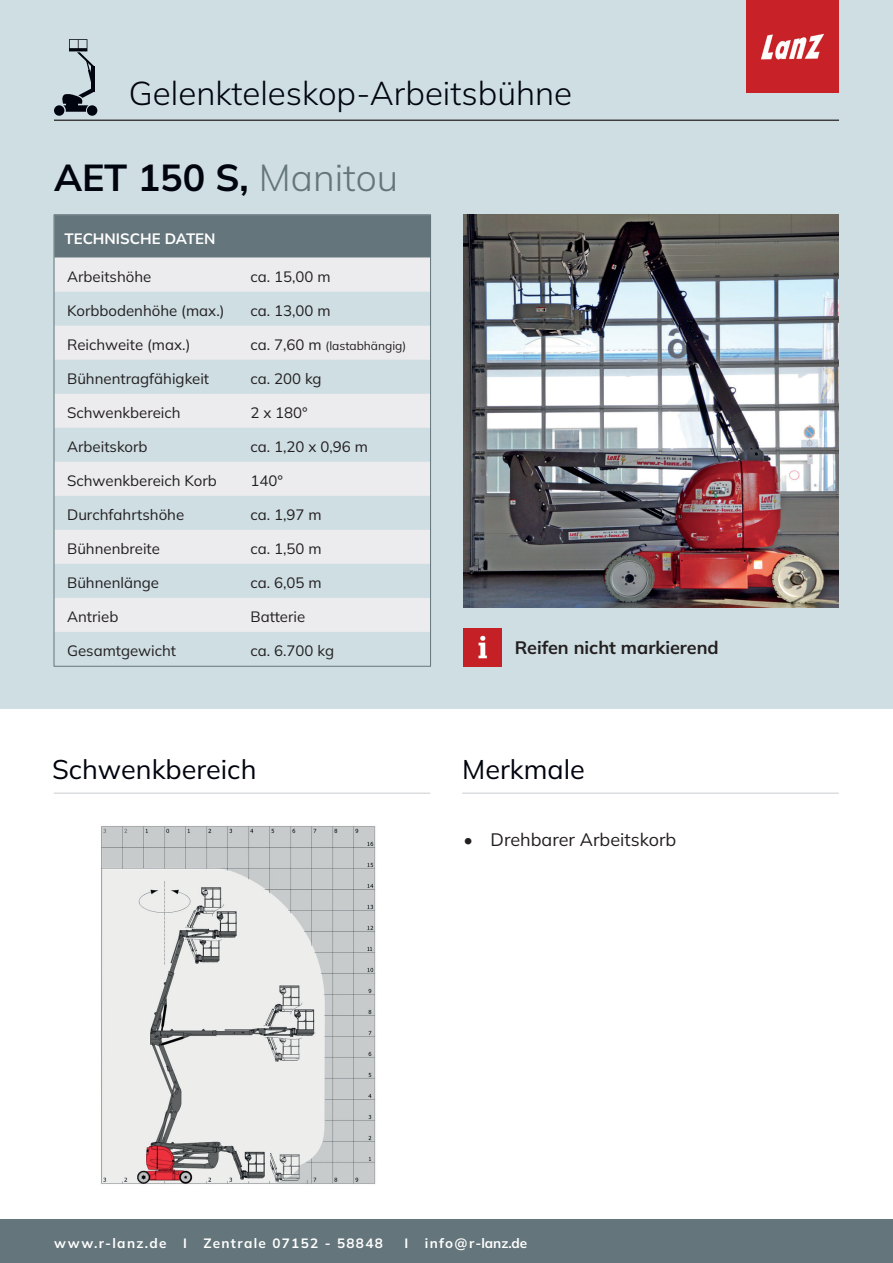
<style>
.page{position:relative;width:893px;height:1263px;background:#fff}
.page>*{position:absolute;margin:0;border:0;box-sizing:border-box;transform-origin:0 0}
.t1{font:700 37.5px "Mulish";color:#00040e}
.t2{font:300 33px "Mulish";color:#00040e}
.t3{font:27px "Mulish";color:#00040e}
.t4{font:700 18px "Mulish";color:#231f20}
.t5{font:18px "Mulish";color:#231f20}
.t6{font:15px "Mulish";color:#231f20}
.t7{font:700 15px "Mulish";color:#fff}
.t8{font:700 13.5px "Mulish";letter-spacing:.1em;color:#fff}
.t9{font:700 13.5px "Mulish";color:#fff}
.t10{font:12px "Mulish";color:#231f20}
.s1{font-weight:300;color:#64757b}
.s2{font-size:15px}
</style>
<div class="page">
<div style="left:0;top:0;width:893px;height:709px;background:#cedee3"></div>
<div style="left:0;top:1219px;width:893px;height:44px;background:#64757b"></div>
<hr style="left:54px;top:120px;width:785px;height:1px;background:#3e3e3f">
<img style="left:747px;top:0;width:92px;height:92px">
<hr style="left:54px;top:792px;width:376px;height:2px;background:#dcdddf">
<hr style="left:462px;top:792px;width:377px;height:2px;background:#dcdddf">
<div style="left:54px;top:105px;width:10px;height:11px;background:#00040e;border-radius:50%"></div>
<div style="left:87px;top:105px;width:10px;height:11px;background:#00040e;border-radius:50%"></div>
<svg style="left:61px;top:39px;width:33px;height:73px"></svg>
<img style="left:464px;top:215px;width:375px;height:392px">
<div style="left:56px;top:216px;width:373px;height:42px;background:#64757b"></div>
<svg style="left:56px;top:258px;width:373px;height:374px;fill:#ececee"></svg>
<img style="left:101px;top:826px;width:275px;height:358px">
<img style="left:464px;top:628px;width:38px;height:39px">
<h2 class="t2" style="left:129px;top:71px;width:445px">Gelenkteleskop-Arbeitsbühne</h2>
<h1 class="t1" style="left:54px;top:152px;width:346px">AET 150 S, <span class="s1">Manitou</span></h1>
<p class="t7" style="left:64px;top:228px;width:153px">TECHNISCHE DATEN</p>
<p class="t6" style="left:67px;top:267px;width:86px">Arbeitshöhe</p>
<p class="t6" style="left:250px;top:267px;width:82px">ca. 15,00 m</p>
<p class="t6" style="left:67px;top:301px;width:159px">Korbbodenhöhe (max.)</p>
<p class="t6" style="left:250px;top:301px;width:82px">ca. 13,00 m</p>
<p class="t6" style="left:67px;top:335px;width:125px">Reichweite (max.)</p>
<p class="t10" style="left:250px;top:338px;width:157px"><span class="s2">ca. 7,60 m</span> (lastabhängig)</p>
<p class="t6" style="left:67px;top:369px;width:144px">Bühnentragfähigkeit</p>
<p class="t6" style="left:250px;top:369px;width:73px">ca. 200 kg</p>
<p class="t6" style="left:67px;top:403px;width:115px">Schwenkbereich</p>
<p class="t6" style="left:250px;top:403px;width:59px">2 x 180°</p>
<p class="t6" style="left:67px;top:437px;width:82px">Arbeitskorb</p>
<p class="t6" style="left:250px;top:437px;width:119px">ca. 1,20 x 0,96 m</p>
<p class="t6" style="left:67px;top:471px;width:151px">Schwenkbereich Korb</p>
<p class="t6" style="left:250px;top:471px;width:34px">140°</p>
<p class="t6" style="left:67px;top:505px;width:119px">Durchfahrtshöhe</p>
<p class="t6" style="left:250px;top:505px;width:73px">ca. 1,97 m</p>
<p class="t6" style="left:67px;top:539px;width:94px">Bühnenbreite</p>
<p class="t6" style="left:250px;top:539px;width:73px">ca. 1,50 m</p>
<p class="t6" style="left:67px;top:573px;width:93px">Bühnenlänge</p>
<p class="t6" style="left:250px;top:573px;width:73px">ca. 6,05 m</p>
<p class="t6" style="left:67px;top:607px;width:53px">Antrieb</p>
<p class="t6" style="left:250px;top:607px;width:56px">Batterie</p>
<p class="t6" style="left:67px;top:641px;width:111px">Gesamtgewicht</p>
<p class="t6" style="left:250px;top:641px;width:85px">ca. 6.700 kg</p>
<p class="t4" style="left:515px;top:636px;width:205px">Reifen nicht markierend</p>
<h3 class="t3" style="left:52px;top:751px;width:206px">Schwenkbereich</h3>
<h3 class="t3" style="left:462px;top:751px;width:124px">Merkmale</h3>
<p class="t5" style="left:464px;top:827px;width:214px">• Drehbarer Arbeitskorb</p>
<p class="t8" style="left:54px;top:1234px;width:330px">www.r-lanz.de I Zentrale 07152 - 58848</p>
<p class="t9" style="left:404px;top:1234px;width:124px">I info@r-lanz.de</p>
</div>
